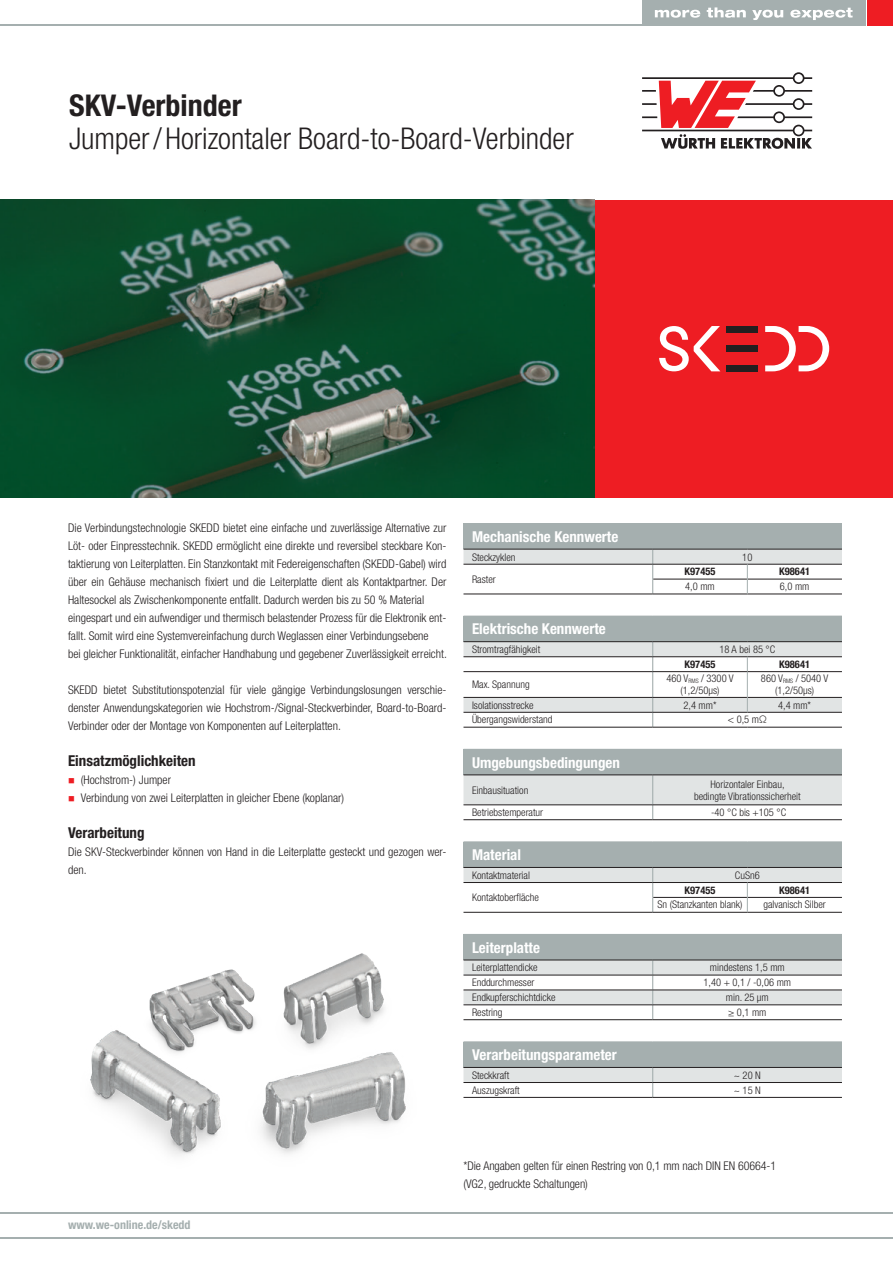
<style>
.page{position:relative;width:893px;height:1263px;background:#fff}
.page>*{position:absolute;margin:0;border:0;box-sizing:border-box;transform-origin:0 0}
.t1{font:300 condensed 30px "Helvetica Neue LT Pro";color:#231f20}
.t2{font:700 condensed 30px "Helvetica Neue LT Pro";color:#231f20}
.t3{font:700 condensed 15px "Helvetica Neue LT Pro";color:#fff}
.t4{font:700 condensed 15px "Helvetica Neue LT Pro";color:#231f20}
.t5{font:300 condensed 12px/18px "Helvetica Neue LT Pro";color:#231f20}
.t6{font:700 condensed 12px "Helvetica Neue LT Pro";color:#a5afaf}
.t7{font:300 condensed 10.5px/12px "Helvetica Neue LT Pro";color:#231f20;text-align:center}
.t8{font:700 condensed 10.5px "Helvetica Neue LT Pro";color:#231f20}
.s1{font-size:6.15px}
</style>
<div class="page">
<img style="left:0;top:200px;width:594px;height:297px">
<hr style="left:0;top:24px;width:865px;height:2px;background:#a5afaf">
<div style="left:867px;top:0;width:26px;height:26px;background:#ee1d23"></div>
<div style="left:642px;top:0;width:223px;height:26px;background:#a5afaf"></div>
<svg style="left:655px;top:10px;width:45px;height:8px"></svg>
<svg style="left:707px;top:7px;width:39px;height:11px"></svg>
<svg style="left:752px;top:10px;width:31px;height:10px"></svg>
<svg style="left:790px;top:8px;width:63px;height:12px"></svg>
<svg style="left:642px;top:72px;width:170px;height:77px"></svg>
<hr style="left:0;top:1237px;width:893px;height:1px;background:#a5afaf">
<hr style="left:0;top:1212px;width:893px;height:1px;background:#a5afaf">
<div style="left:463px;top:616px;width:379px;height:26px;background:#a5afaf"></div>
<hr style="left:463px;top:641px;width:190px;height:1px;background:#231f20">
<hr style="left:653px;top:641px;width:94px;height:1px;background:#231f20">
<hr style="left:747px;top:641px;width:95px;height:1px;background:#231f20">
<hr style="left:463px;top:727px;width:190px;height:1px;background:#231f20">
<hr style="left:653px;top:727px;width:94px;height:1px;background:#231f20">
<hr style="left:747px;top:727px;width:95px;height:1px;background:#231f20">
<svg style="left:463px;top:642px;width:379px;height:85px"></svg>
<div style="left:463px;top:524px;width:379px;height:25px;background:#a5afaf"></div>
<hr style="left:463px;top:523px;width:190px;height:1px;background:#a5afaf">
<hr style="left:653px;top:523px;width:94px;height:1px;background:#a5afaf">
<hr style="left:747px;top:523px;width:95px;height:1px;background:#a5afaf">
<hr style="left:463px;top:594px;width:190px;height:1px;background:#231f20">
<hr style="left:653px;top:594px;width:94px;height:1px;background:#231f20">
<hr style="left:747px;top:594px;width:95px;height:1px;background:#231f20">
<svg style="left:463px;top:549px;width:379px;height:45px"></svg>
<div style="left:463px;top:749px;width:379px;height:26px;background:#a5afaf"></div>
<svg style="left:463px;top:775px;width:379px;height:44px"></svg>
<hr style="left:463px;top:774px;width:190px;height:1px;background:#231f20">
<hr style="left:653px;top:774px;width:189px;height:1px;background:#231f20">
<hr style="left:463px;top:804px;width:190px;height:1px;background:#231f20">
<hr style="left:653px;top:804px;width:189px;height:1px;background:#231f20">
<hr style="left:463px;top:819px;width:190px;height:1px;background:#231f20">
<hr style="left:653px;top:819px;width:189px;height:1px;background:#231f20">
<div style="left:463px;top:842px;width:379px;height:25px;background:#a5afaf"></div>
<hr style="left:463px;top:841px;width:190px;height:1px;background:#a5afaf">
<hr style="left:653px;top:841px;width:94px;height:1px;background:#a5afaf">
<hr style="left:747px;top:841px;width:95px;height:1px;background:#a5afaf">
<hr style="left:463px;top:912px;width:190px;height:1px;background:#231f20">
<hr style="left:653px;top:912px;width:94px;height:1px;background:#231f20">
<hr style="left:747px;top:912px;width:95px;height:1px;background:#231f20">
<svg style="left:463px;top:867px;width:379px;height:45px"></svg>
<div style="left:463px;top:934px;width:379px;height:26px;background:#a5afaf"></div>
<svg style="left:463px;top:961px;width:379px;height:58px"></svg>
<hr style="left:463px;top:960px;width:190px;height:1px;background:#231f20">
<hr style="left:653px;top:960px;width:189px;height:1px;background:#231f20">
<hr style="left:463px;top:975px;width:190px;height:1px;background:#231f20">
<hr style="left:653px;top:975px;width:189px;height:1px;background:#231f20">
<hr style="left:463px;top:990px;width:190px;height:1px;background:#231f20">
<hr style="left:653px;top:990px;width:189px;height:1px;background:#231f20">
<hr style="left:463px;top:1004px;width:190px;height:1px;background:#231f20">
<hr style="left:653px;top:1004px;width:189px;height:1px;background:#231f20">
<hr style="left:463px;top:1019px;width:190px;height:1px;background:#231f20">
<hr style="left:653px;top:1019px;width:189px;height:1px;background:#231f20">
<div style="left:463px;top:1042px;width:379px;height:25px;background:#a5afaf"></div>
<hr style="left:463px;top:1041px;width:190px;height:1px;background:#a5afaf">
<hr style="left:653px;top:1041px;width:189px;height:1px;background:#a5afaf">
<svg style="left:463px;top:1068px;width:379px;height:29px"></svg>
<hr style="left:463px;top:1067px;width:190px;height:1px;background:#231f20">
<hr style="left:653px;top:1067px;width:189px;height:1px;background:#231f20">
<hr style="left:463px;top:1082px;width:190px;height:1px;background:#231f20">
<hr style="left:653px;top:1082px;width:189px;height:1px;background:#231f20">
<hr style="left:463px;top:1097px;width:190px;height:1px;background:#231f20">
<hr style="left:653px;top:1097px;width:189px;height:1px;background:#231f20">
<div style="left:595px;top:200px;width:298px;height:297px;background:#ee1d23"></div>
<svg style="left:659px;top:326px;width:61px;height:45px"></svg>
<div style="left:726px;top:345px;width:32px;height:7px;background:#231f20"></div>
<div style="left:726px;top:365px;width:32px;height:6px;background:#231f20"></div>
<div style="left:726px;top:326px;width:32px;height:6px;background:#231f20"></div>
<svg style="left:765px;top:326px;width:64px;height:45px"></svg>
<img style="left:149px;top:953px;width:235px;height:60px">
<img style="left:90px;top:1013px;width:316px;height:143px">
<h1 class="t2" style="left:69px;top:87px;width:174px">SKV-Verbinder</h1>
<h1 class="t1" style="left:69px;top:121px;width:506px">Jumper/Horizontaler Board-to-Board-Verbinder</h1>
<p class="t5" style="left:68px;top:518px;width:380px">Die Verbindungstechnologie SKEDD bietet eine einfache und zuverlässige Alternative zur Löt- oder Einpresstechnik. SKEDD ermöglicht eine direkte und reversibel steckbare Kon&shy;taktierung von Leiterplatten. Ein Stanzkontakt mit Federeigenschaften (SKEDD-Gabel) wird über ein Gehäuse mechanisch fixiert und die Leiterplatte dient als Kontaktpartner. Der Haltesockel als Zwischenkomponente entfallt. Dadurch werden bis zu 50 % Material eingespart und ein aufwendiger und thermisch belastender Prozess für die Elektronik ent&shy;fallt. Somit wird eine Systemvereinfachung durch Weglassen einer Verbindungsebene<br>bei gleicher Funktionalität, einfacher Handhabung und gegebener Zuverlässigkeit erreicht.</p>
<p class="t5" style="left:68px;top:680px;width:380px;text-align:justify">SKEDD bietet Substitutionspotenzial für viele gängige Verbindungslosungen verschie&shy;denster Anwendungskategorien wie Hochstrom-/Signal-Steckverbinder, Board-to-Board-Verbinder oder der Montage von Komponenten auf Leiterplatten.</p>
<p class="t4" style="left:68px;top:751px;width:129px">Einsatzmöglichkeiten</p>
<p class="t5" style="left:81px;top:770px;width:265px">(Hochstrom-) Jumper<br>Verbindung von zwei Leiterplatten in gleicher Ebene (koplanar)</p>
<p class="t4" style="left:68px;top:823px;width:78px">Verarbeitung</p>
<p class="t5" style="left:68px;top:842px;width:380px">Die SKV-Steckverbinder können von Hand in die Leiterplatte gesteckt und gezogen wer&shy;den.</p>
<p class="t3" style="left:472px;top:527px;width:148px">Mechanische Kennwerte</p>
<p class="t7" style="left:472px;top:551px;width:45px">Steckzyklen</p>
<p class="t7" style="left:742px;top:551px;width:12px">10</p>
<p class="t7" style="left:472px;top:573px;width:25px">Raster</p>
<p class="t8" style="left:685px;top:565px;width:32px">K97455</p>
<p class="t8" style="left:779px;top:565px;width:32px">K98641</p>
<p class="t7" style="left:685px;top:580px;width:31px">4,0 mm</p>
<p class="t7" style="left:780px;top:580px;width:31px">6,0 mm</p>
<p class="t3" style="left:472px;top:620px;width:135px">Elektrische Kennwerte</p>
<p class="t7" style="left:472px;top:643px;width:70px">Stromtragfähigkeit</p>
<p class="t7" style="left:719px;top:643px;width:57px">18 A bei 85 °C</p>
<p class="t8" style="left:685px;top:658px;width:32px">K97455</p>
<p class="t8" style="left:779px;top:658px;width:32px">K98641</p>
<p class="t7" style="left:472px;top:678px;width:59px">Max. Spannung</p>
<p class="t7" style="left:666px;top:672px;width:69px">460 V<span class="s1">RMS</span> / 3300 V (1,2/50µs)</p>
<p class="t7" style="left:761px;top:672px;width:69px">860 V<span class="s1">RMS</span> / 5040 V (1,2/50µs)</p>
<p class="t7" style="left:472px;top:699px;width:63px">Isolationsstrecke</p>
<p class="t7" style="left:683px;top:699px;width:35px">2,4 mm*</p>
<p class="t7" style="left:778px;top:699px;width:35px">4,4 mm*</p>
<p class="t7" style="left:472px;top:714px;width:82px">Übergangswiderstand</p>
<p class="t7" style="left:728px;top:714px;width:40px">&lt; 0,5 mΩ</p>
<p class="t3" style="left:472px;top:753px;width:150px">Umgebungsbedingungen</p>
<p class="t7" style="left:472px;top:784px;width:58px">Einbausituation</p>
<p class="t7" style="left:694px;top:778px;width:108px">Horizontaler Einbau, bedingte Vibrationssicherheit</p>
<p class="t7" style="left:472px;top:806px;width:73px">Betriebstemperatur</p>
<p class="t7" style="left:711px;top:806px;width:77px">-40 °C bis +105 °C</p>
<p class="t3" style="left:472px;top:846px;width:51px">Material</p>
<p class="t7" style="left:472px;top:869px;width:59px">Kontaktmaterial</p>
<p class="t7" style="left:735px;top:869px;width:26px">CuSn6</p>
<p class="t7" style="left:472px;top:891px;width:68px">Kontaktoberfläche</p>
<p class="t8" style="left:685px;top:884px;width:32px">K97455</p>
<p class="t8" style="left:779px;top:884px;width:32px">K98641</p>
<p class="t7" style="left:658px;top:899px;width:86px">Sn (Stanzkanten blank)</p>
<p class="t7" style="left:763px;top:899px;width:64px">galvanisch Silber</p>
<p class="t3" style="left:472px;top:938px;width:70px">Leiterplatte</p>
<p class="t7" style="left:472px;top:961px;width:67px">Leiterplattendicke</p>
<p class="t7" style="left:710px;top:961px;width:76px">mindestens 1,5 mm</p>
<p class="t7" style="left:472px;top:976px;width:64px">Enddurchmesser</p>
<p class="t7" style="left:703px;top:976px;width:89px">1,40 + 0,1 / -0,06 mm</p>
<p class="t7" style="left:472px;top:991px;width:85px">Endkupferschichtdicke</p>
<p class="t7" style="left:726px;top:991px;width:44px">min. 25 µm</p>
<p class="t7" style="left:472px;top:1006px;width:32px">Restring</p>
<p class="t7" style="left:728px;top:1006px;width:40px">≥ 0,1 mm</p>
<p class="t3" style="left:472px;top:1046px;width:146px">Verarbeitungsparameter</p>
<p class="t7" style="left:472px;top:1069px;width:39px">Steckkraft</p>
<p class="t7" style="left:734px;top:1069px;width:29px">~ 20 N</p>
<p class="t7" style="left:472px;top:1084px;width:49px">Auszugskraft</p>
<p class="t7" style="left:734px;top:1084px;width:29px">~ 15 N</p>
<p class="t6" style="left:68px;top:1217px;width:124px">www.we-online.de/skedd</p>
<p class="t5" style="left:463px;top:1156px;width:314px">*Die Angaben gelten für einen Restring von 0,1 mm nach DIN EN 60664-1 (VG2, gedruckte Schaltungen)</p>
</div>
